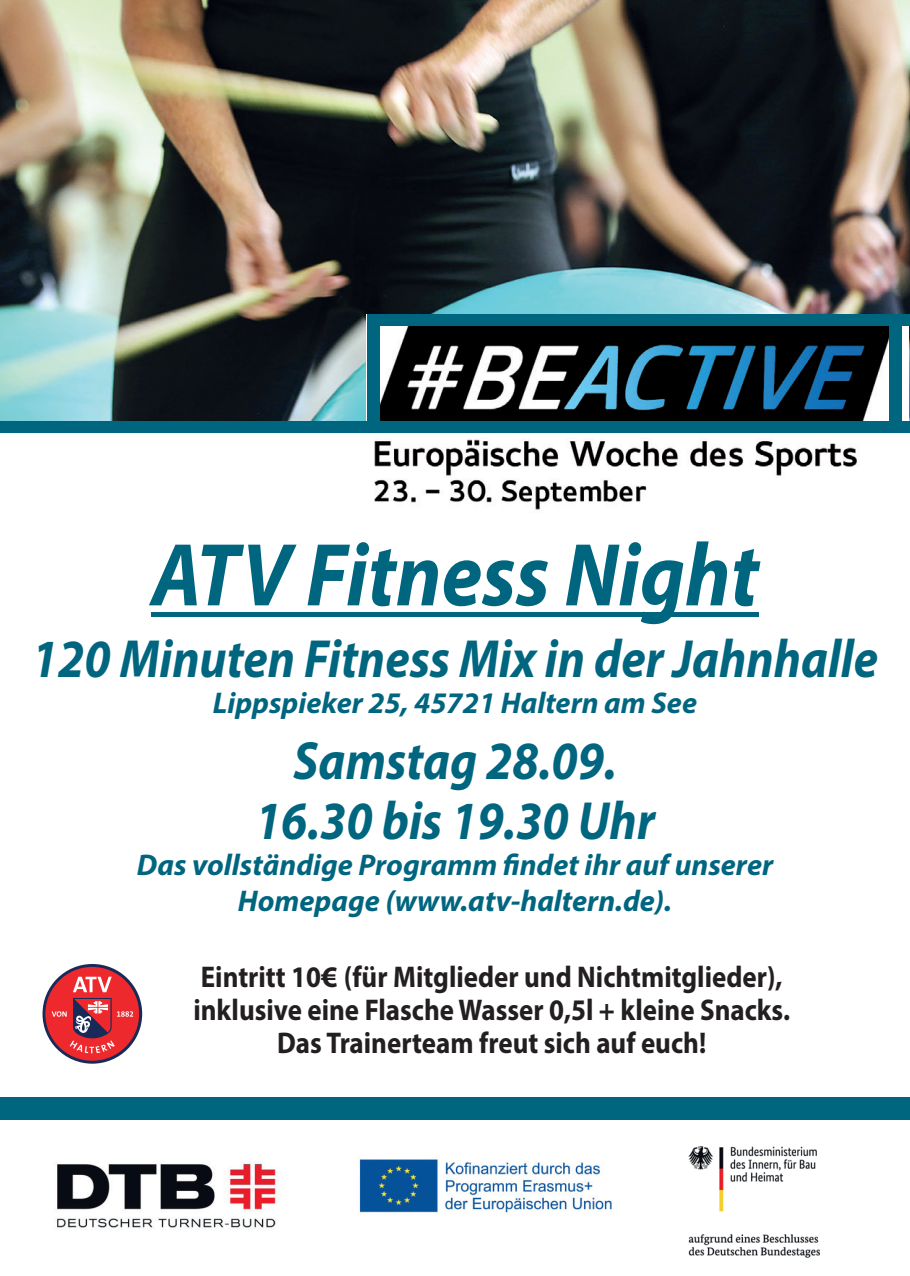
<style>
.page{position:relative;width:910px;height:1276px;background:#fff}
.page>*{position:absolute;margin:0;border:0;box-sizing:border-box;transform-origin:0 0}
.t1{font:italic 700 90px "Myriad Pro";color:#00657f;scale:.9 1}
.t2{font:italic 700 54px/60px "Myriad Pro";color:#00657f;text-align:center;scale:.9 1}
.t3{font:700 30px/33px "Myriad Pro";color:#231f20;text-align:center;scale:.9 1}
.t4{font:italic 700 30px/36px "Myriad Pro";color:#00657f;text-align:center}
</style>
<div class="page">
<div style="left:0;top:1097px;width:910px;height:23px;background:#00657f"></div>
<img style="left:0;top:0;width:910px;height:421px">
<hr style="left:151px;top:612px;width:608px;height:4px;background:#00657f">
<img style="left:57px;top:1162px;width:222px;height:66px">
<svg style="left:43px;top:964px;width:99px;height:99px"></svg>
<div style="left:45px;top:967px;width:94px;height:93px;background:#ee292e;border-radius:50%"></div>
<svg style="left:73px;top:976px;width:39px;height:16px"></svg>
<svg style="left:52px;top:998px;width:81px;height:55px"></svg>
<img style="left:359px;top:1159px;width:253px;height:54px">
<img style="left:688px;top:1146px;width:132px;height:112px">
<img style="left:367px;top:325px;width:541px;height:185px">
<div style="left:0;top:421px;width:910px;height:11px;background:#00657f"></div>
<div style="left:367px;top:314px;width:543px;height:11px;background:#00657f"></div>
<div style="left:367px;top:317px;width:13px;height:110px;background:#00657f"></div>
<div style="left:889px;top:320px;width:12px;height:109px;background:#00657f"></div>
<h1 class="t1" style="left:151px;top:516px;width:677px">ATV Fitness Night</h1>
<h2 class="t2" style="left:32px;top:627px;width:942px">120 Minuten Fitness Mix in der Jahnhalle</h2>
<p class="t4" style="left:213px;top:684px;width:486px">Lippspieker 25, 45721 Haltern am See</p>
<h2 class="t2" style="left:255px;top:729px;width:446px">Samstag 28.09.<br>16.30 bis 19.30 Uhr</h2>
<p class="t4" style="left:137px;top:845px;width:638px">Das vollständige Programm ndet ihr auf unserer<br>Homepage (www.atv-haltern.de).</p>
<p class="t3" style="left:193px;top:959px;width:664px">Eintritt 10€ (für Mitglieder und Nichtmitglieder), inklusive eine Flasche Wasser 0,5l + kleine Snacks.<br>Das Trainerteam freut sich auf euch!</p>
</div>
